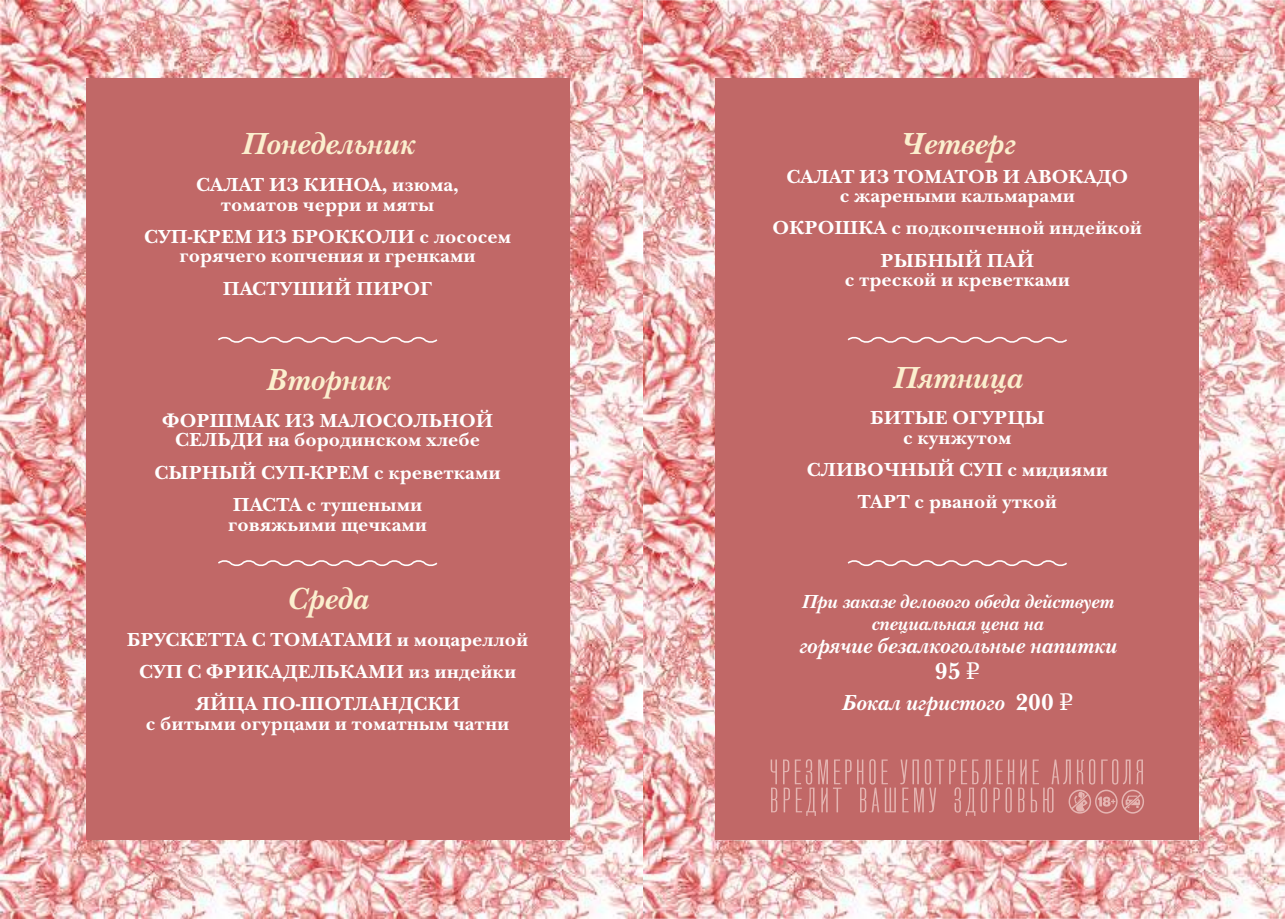
<style>
.page{position:relative;width:1285px;height:919px;background:#fff}
.page>*{position:absolute;margin:0;border:0;box-sizing:border-box;transform-origin:0 0}
.t1{font:italic 700 31.5px "New Baskerville C";color:#fbefce}
.t2{font:700 24px "New Baskerville C";color:#fff}
.t3{font:italic 700 22.5px "New Baskerville C";color:#fff}
.t4{font:700 19.5px/19.5px "New Baskerville C";color:#fff;text-align:center}
.t5{font:italic 700 19.5px/22.5px "New Baskerville C";color:#fff;text-align:center}
.s1{font-family:"Rubl Sign";font-weight:400}
.s2{font-style:normal;font-size:24px}
.s3{font-family:"Rubl Sign";font-weight:400;font-style:normal;font-size:24px}
</style>
<div class="page">
<img style="left:0;top:0;width:1284px;height:918px">
<div style="left:715px;top:79px;width:483px;height:761px;background:#c16867"></div>
<div style="left:86px;top:79px;width:483px;height:761px;background:#c16867"></div>
<svg style="left:218px;top:336px;width:220px;height:7px"></svg>
<svg style="left:847px;top:336px;width:220px;height:7px"></svg>
<svg style="left:218px;top:560px;width:220px;height:6px"></svg>
<svg style="left:847px;top:560px;width:220px;height:6px"></svg>
<svg style="left:770px;top:759px;width:374px;height:56px"></svg>
<h1 class="t1" style="left:241px;top:126px;width:175px">Понедельник</h1>
<p class="t4" style="left:196px;top:175px;width:264px">САЛАТ ИЗ КИНОА, изюма, томатов черри и мяты</p>
<p class="t4" style="left:144px;top:227px;width:368px">СУП-КРЕМ ИЗ БРОККОЛИ с лососем горячего копчения и гренками</p>
<p class="t4" style="left:223px;top:279px;width:211px">ПАСТУШИЙ ПИРОГ</p>
<h1 class="t1" style="left:266px;top:362px;width:125px">Вторник</h1>
<p class="t4" style="left:162px;top:411px;width:333px">ФОРШМАК ИЗ МАЛОСОЛЬНОЙ<br>СЕЛЬДИ на бородинском хлебе</p>
<p class="t4" style="left:154px;top:456px;width:347px;line-height:32.2px">СЫРНЫЙ СУП-КРЕМ с креветками<br>ПАСТА с тушеными</p>
<p class="t4" style="left:228px;top:514px;width:200px">говяжьими щечками</p>
<h1 class="t1" style="left:287px;top:581px;width:83px">Среда</h1>
<p class="t4" style="left:127px;top:623px;width:403px;line-height:32.2px">БРУСКЕТТА С ТОМАТАМИ и моцареллой<br>СУП С ФРИКАДЕЛЬКАМИ из индейки<br>ЯЙЦА ПО-ШОТЛАНДСКИ</p>
<p class="t4" style="left:146px;top:714px;width:365px">с битыми огурцами и томатным чатни</p>
<h1 class="t1" style="left:899px;top:126px;width:116px">Четверг</h1>
<p class="t4" style="left:786px;top:167px;width:343px">САЛАТ ИЗ ТОМАТОВ И АВОКАДО с жареными кальмарами</p>
<p class="t4" style="left:772px;top:212px;width:371px;line-height:32.2px">ОКРОШКА с подкопченной индейкой<br>РЫБНЫЙ ПАЙ</p>
<p class="t4" style="left:844px;top:270px;width:227px">с треской и креветками</p>
<h1 class="t1" style="left:892px;top:359px;width:131px">Пятница</h1>
<p class="t4" style="left:870px;top:408px;width:176px">БИТЫЕ ОГУРЦЫ с кунжутом</p>
<p class="t4" style="left:806px;top:453px;width:303px;line-height:32.2px">СЛИВОЧНЫЙ СУП с мидиями<br>ТАРТ с рваной уткой</p>
<p class="t5" style="left:801px;top:590px;width:313px">При заказе делового обеда действует специальная цена на</p>
<p class="t3" style="left:798px;top:632px;width:319px">горячие безалкогольные напитки</p>
<p class="t2" style="left:934px;top:657px;width:46px">95 <span class="s1">б</span></p>
<p class="t3" style="left:841px;top:690px;width:233px">Бокал игристого <span class="s2">200</span> <span class="s3">б</span></p>
</div>
